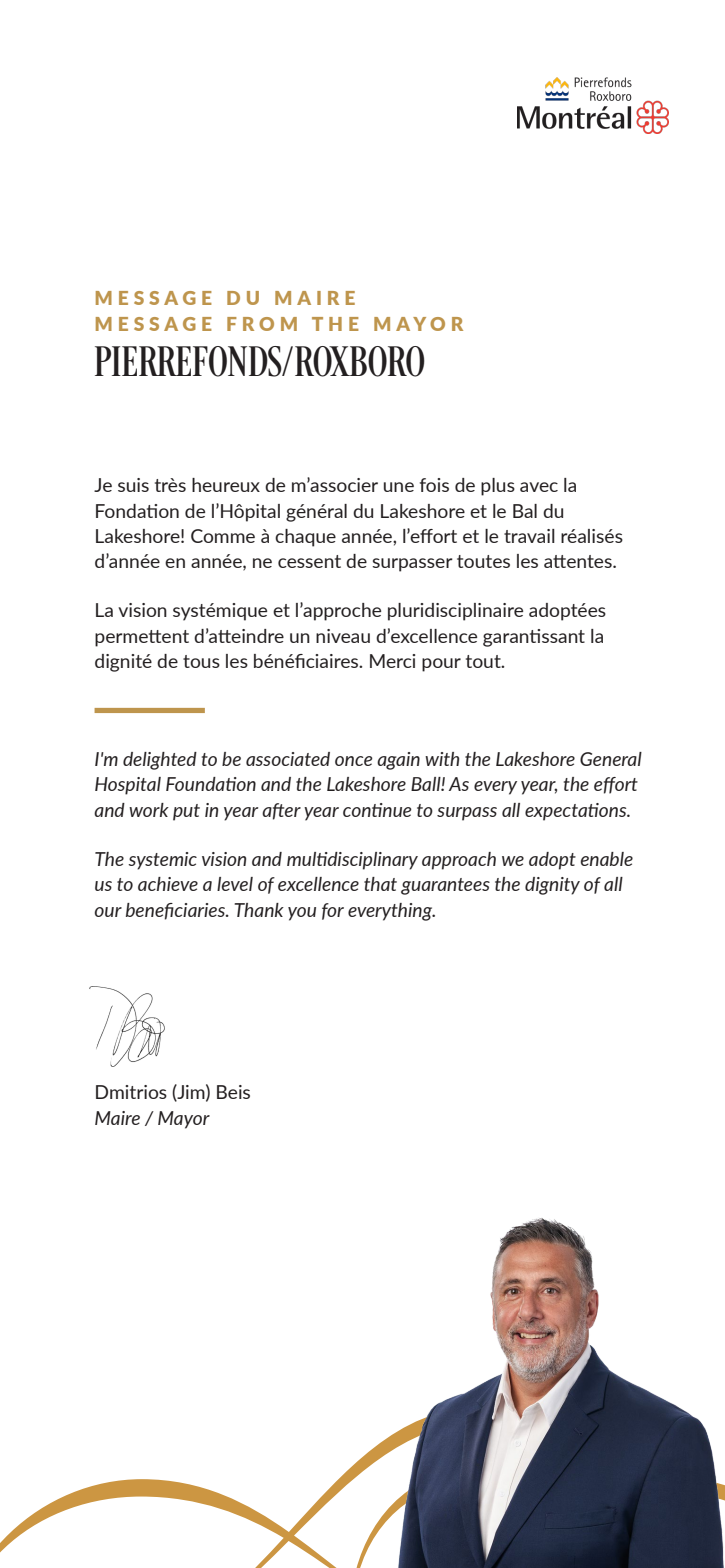
<style>
.page{position:relative;width:725px;height:1568px;background:#fff}
.page>*{position:absolute;margin:0;border:0;box-sizing:border-box;transform-origin:0 0}
.t1{font:43.75px "Desire Pro";letter-spacing:.025em;color:#231f20}
.t2{font:19.25px/25.4px "Lato";color:#231f20}
.t3{font:italic 19.25px/25.4px "Lato";color:#231f20}
.t4{font:900 19.25px "Lato";letter-spacing:.25em;color:#be954d}
</style>
<div class="page">
<svg style="left:0;top:1449px;width:372px;height:119px"></svg>
<img style="left:372px;top:1218px;width:352px;height:350px">
<img style="left:89px;top:987px;width:76px;height:79px">
<div style="left:94px;top:708px;width:111px;height:5px;background:#be954d"></div>
<img style="left:517px;top:78px;width:151px;height:55px">
<p class="t4" style="left:94px;top:284px;width:262px">MESSAGE DU MAIRE</p>
<p class="t4" style="left:94px;top:309px;width:370px">MESSAGE FROM THE MAYOR</p>
<h1 class="t1" style="left:94px;top:335px;width:331px">PIERREFONDS/ROXBORO</h1>
<p class="t2" style="left:94px;top:472px;width:530px">Je suis très heureux de m’associer une fois de plus avec la Fondation de l’Hôpital général du Lakeshore et le Bal du Lakeshore! Comme à chaque année, l’effort et le travail réalisés d’année en année, ne cessent de surpasser toutes les attentes.</p>
<p class="t2" style="left:94px;top:597px;width:513px;text-align:justify">La vision systémique et l’approche pluridisciplinaire adoptées permettent d’atteindre un niveau d’excellence garantissant la dignité de tous les bénéficiaires. Merci pour tout.</p>
<p class="t3" style="left:94px;top:746px;width:548px">I'm delighted to be associated once again with the Lakeshore General<br>Hospital Foundation and the Lakeshore Ball! As every year, the effort and work put in year after year continue to surpass all expectations.</p>
<p class="t3" style="left:94px;top:845px;width:540px">The systemic vision and multidisciplinary approach we adopt enable us to achieve a level of excellence that guarantees the dignity of all our beneficiaries. Thank you for everything.</p>
<p class="t2" style="left:94px;top:1079px;width:158px">Dmitrios (Jim) Beis</p>
<p class="t3" style="left:94px;top:1104px;width:116px">Maire / Mayor</p>
</div>
